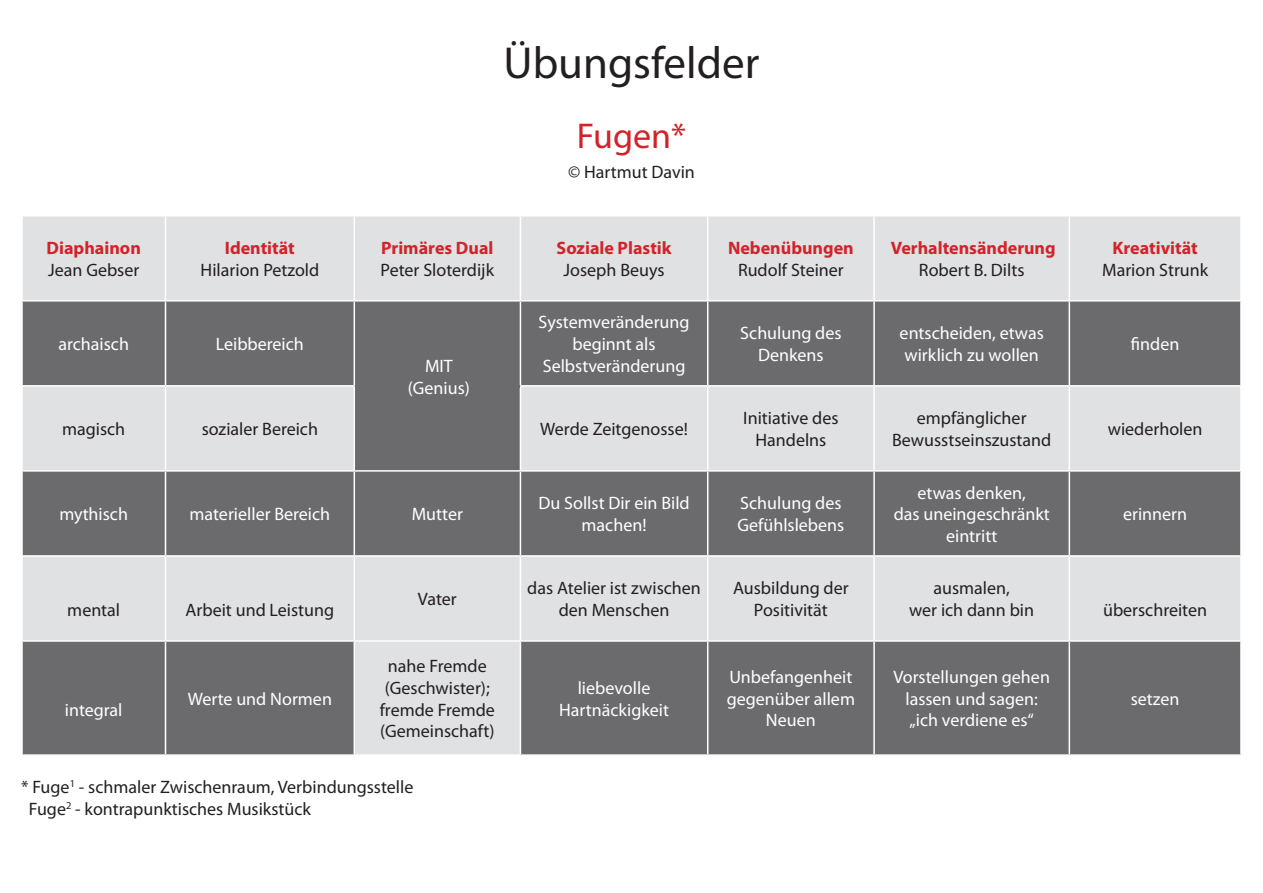
<style>
.page{position:relative;width:1263px;height:893px;background:#fff}
.page>*{position:absolute;margin:0;border:0;box-sizing:border-box;transform-origin:0 0}
.t1{font:45px "Myriad Pro";color:#231f20}
.t2{font:36px "Myriad Pro";color:#d1232a}
.t3{font:18px/21.6px "Myriad Pro";color:#231f20;text-align:center}
.t4{font:18px/21.6px "Myriad Pro";color:#fff;text-align:center}
.t5{font:700 18px "Myriad Pro";color:#d1232a}
</style>
<div class="page">
<div style="left:23px;top:216px;width:1217px;height:84px;background:#e0e1e3"></div>
<svg style="left:23px;top:302px;width:1217px;height:452px;background:#97989a"></svg>
<hr style="left:165px;top:216px;width:1px;height:84px;background:#fff">
<hr style="left:354px;top:216px;width:1px;height:84px;background:#fff">
<hr style="left:520px;top:216px;width:1px;height:84px;background:#fff">
<hr style="left:707px;top:216px;width:1px;height:84px;background:#fff">
<hr style="left:873px;top:216px;width:2px;height:84px;background:#fff">
<hr style="left:1068px;top:216px;width:2px;height:84px;background:#fff">
<hr style="left:165px;top:302px;width:1px;height:83px;background:#fff">
<hr style="left:354px;top:302px;width:1px;height:83px;background:#fff">
<hr style="left:520px;top:302px;width:1px;height:83px;background:#fff">
<hr style="left:707px;top:302px;width:1px;height:83px;background:#fff">
<hr style="left:873px;top:302px;width:2px;height:83px;background:#fff">
<hr style="left:1068px;top:302px;width:2px;height:83px;background:#fff">
<hr style="left:21px;top:385px;width:144px;height:2px;background:#fff">
<hr style="left:165px;top:385px;width:189px;height:2px;background:#fff">
<hr style="left:165px;top:387px;width:1px;height:83px;background:#fff">
<hr style="left:354px;top:385px;width:166px;height:2px;background:#fff">
<hr style="left:354px;top:387px;width:1px;height:83px;background:#fff">
<hr style="left:520px;top:385px;width:188px;height:2px;background:#fff">
<hr style="left:520px;top:387px;width:1px;height:83px;background:#fff">
<hr style="left:708px;top:385px;width:166px;height:2px;background:#fff">
<hr style="left:707px;top:387px;width:1px;height:83px;background:#fff">
<hr style="left:874px;top:385px;width:195px;height:2px;background:#fff">
<hr style="left:873px;top:387px;width:2px;height:83px;background:#fff">
<hr style="left:1069px;top:385px;width:173px;height:2px;background:#fff">
<hr style="left:1068px;top:387px;width:2px;height:83px;background:#fff">
<hr style="left:21px;top:470px;width:144px;height:2px;background:#fff">
<hr style="left:165px;top:470px;width:189px;height:2px;background:#fff">
<hr style="left:165px;top:472px;width:1px;height:83px;background:#fff">
<hr style="left:354px;top:470px;width:166px;height:2px;background:#fff">
<hr style="left:354px;top:472px;width:1px;height:83px;background:#fff">
<hr style="left:520px;top:470px;width:188px;height:2px;background:#fff">
<hr style="left:520px;top:472px;width:1px;height:83px;background:#fff">
<hr style="left:708px;top:470px;width:166px;height:2px;background:#fff">
<hr style="left:707px;top:472px;width:1px;height:83px;background:#fff">
<hr style="left:874px;top:470px;width:195px;height:2px;background:#fff">
<hr style="left:873px;top:472px;width:2px;height:83px;background:#fff">
<hr style="left:1069px;top:470px;width:173px;height:2px;background:#fff">
<hr style="left:1068px;top:472px;width:2px;height:83px;background:#fff">
<hr style="left:21px;top:555px;width:144px;height:2px;background:#fff">
<hr style="left:165px;top:555px;width:189px;height:2px;background:#fff">
<hr style="left:165px;top:557px;width:1px;height:83px;background:#fff">
<hr style="left:354px;top:555px;width:166px;height:2px;background:#fff">
<hr style="left:354px;top:557px;width:1px;height:83px;background:#fff">
<hr style="left:520px;top:555px;width:188px;height:2px;background:#fff">
<hr style="left:520px;top:557px;width:1px;height:83px;background:#fff">
<hr style="left:708px;top:555px;width:166px;height:2px;background:#fff">
<hr style="left:707px;top:557px;width:1px;height:83px;background:#fff">
<hr style="left:874px;top:555px;width:195px;height:2px;background:#fff">
<hr style="left:873px;top:557px;width:2px;height:83px;background:#fff">
<hr style="left:1069px;top:555px;width:173px;height:2px;background:#fff">
<hr style="left:1068px;top:557px;width:2px;height:83px;background:#fff">
<hr style="left:21px;top:640px;width:144px;height:2px;background:#fff">
<hr style="left:165px;top:640px;width:189px;height:2px;background:#fff">
<hr style="left:165px;top:642px;width:1px;height:112px;background:#fff">
<hr style="left:354px;top:640px;width:166px;height:2px;background:#fff">
<hr style="left:354px;top:642px;width:1px;height:112px;background:#fff">
<hr style="left:520px;top:640px;width:188px;height:2px;background:#fff">
<hr style="left:520px;top:642px;width:1px;height:112px;background:#fff">
<hr style="left:708px;top:640px;width:166px;height:2px;background:#fff">
<hr style="left:707px;top:642px;width:1px;height:112px;background:#fff">
<hr style="left:874px;top:640px;width:195px;height:2px;background:#fff">
<hr style="left:873px;top:642px;width:2px;height:112px;background:#fff">
<hr style="left:1069px;top:640px;width:173px;height:2px;background:#fff">
<hr style="left:1068px;top:642px;width:2px;height:112px;background:#fff">
<hr style="left:355px;top:385px;width:165px;height:2px;background:#6b6b6e">
<p class="t5" style="left:47px;top:236px;width:96px">Diaphainon</p>
<p class="t3" style="left:48px;top:259px;width:93px">Jean Gebser</p>
<p class="t5" style="left:225px;top:236px;width:71px">Identität</p>
<p class="t3" style="left:200px;top:259px;width:120px">Hilarion Petzold</p>
<p class="t4" style="left:58px;top:333px;width:72px">archaisch</p>
<p class="t4" style="left:216px;top:333px;width:89px">Leibbereich</p>
<h1 class="t1" style="left:504px;top:36px;width:257px">Übungsfelder</h1>
<h2 class="t2" style="left:577px;top:114px;width:111px">Fugen*</h2>
<p class="t3" style="left:568px;top:161px;width:128px">© Hartmut Davin</p>
<p class="t5" style="left:381px;top:236px;width:114px">Primäres Dual</p>
<p class="t3" style="left:381px;top:259px;width:115px">Peter Sloterdijk</p>
<p class="t4" style="left:408px;top:355px;width:63px">MIT (Genius)</p>
<p class="t5" style="left:557px;top:236px;width:117px">Soziale Plastik</p>
<p class="t3" style="left:564px;top:259px;width:102px">Joseph Beuys</p>
<p class="t5" style="left:728px;top:236px;width:127px">Nebenübungen</p>
<p class="t3" style="left:738px;top:259px;width:107px">Rudolf Steiner</p>
<p class="t5" style="left:891px;top:236px;width:167px">Verhaltensänderung</p>
<p class="t3" style="left:919px;top:259px;width:107px">Robert B. Dilts</p>
<p class="t5" style="left:1112px;top:236px;width:87px">Kreativität</p>
<p class="t3" style="left:1102px;top:259px;width:108px">Marion Strunk</p>
<p class="t4" style="left:539px;top:311px;width:152px">Systemveränderung beginnt als<br>Selbstveränderung</p>
<p class="t4" style="left:740px;top:322px;width:103px">Schulung des<br>Denkens</p>
<p class="t4" style="left:900px;top:322px;width:146px;text-align:left">entscheiden, etwas wirklich zu wollen</p>
<p class="t4" style="left:1131px;top:333px;width:50px">finden</p>
<p class="t3" style="left:62px;top:418px;width:65px">magisch</p>
<p class="t3" style="left:202px;top:418px;width:118px">sozialer Bereich</p>
<p class="t3" style="left:540px;top:418px;width:149px">Werde Zeitgenosse!</p>
<p class="t3" style="left:743px;top:407px;width:97px">Initiative des<br>Handelns</p>
<p class="t3" style="left:892px;top:407px;width:161px">empfänglicher<br>Bewusstseinszustand</p>
<p class="t3" style="left:1108px;top:418px;width:96px">wiederholen</p>
<p class="t4" style="left:59px;top:503px;width:70px">mythisch</p>
<p class="t4" style="left:189px;top:503px;width:142px">materieller Bereich</p>
<p class="t4" style="left:412px;top:503px;width:53px">Mutter</p>
<p class="t4" style="left:538px;top:492px;width:153px">Du Sollst Dir ein Bild machen!</p>
<p class="t4" style="left:737px;top:492px;width:108px;text-align:left">Schulung des<br>Gefühlslebens</p>
<p class="t4" style="left:894px;top:481px;width:158px">etwas denken,<br>das uneingeschränkt eintritt</p>
<p class="t3" style="left:67px;top:599px;width:54px">mental</p>
<p class="t3" style="left:186px;top:599px;width:150px">Arbeit und Leistung</p>
<p class="t4" style="left:65px;top:698px;width:59px">integral</p>
<p class="t4" style="left:188px;top:688px;width:146px">Werte und Normen</p>
<p class="t3" style="left:418px;top:588px;width:40px">Vater</p>
<p class="t3" style="left:527px;top:577px;width:175px">das Atelier ist zwischen den Menschen</p>
<p class="t3" style="left:733px;top:577px;width:117px">Ausbildung der<br>Positivität</p>
<p class="t3" style="left:909px;top:577px;width:126px">ausmalen,<br>wer ich dann bin</p>
<p class="t3" style="left:380px;top:655px;width:117px">nahe Fremde (Geschwister); fremde Fremde (Gemeinschaft)</p>
<p class="t4" style="left:559px;top:677px;width:112px">liebevolle<br>Hartnäckigkeit</p>
<p class="t4" style="left:727px;top:666px;width:130px">Unbefangenheit gegenüber allem<br>Neuen</p>
<p class="t4" style="left:893px;top:666px;width:158px">Vorstellungen gehen lassen und sagen: „ich verdiene es“</p>
<p class="t3" style="left:29px;top:776px;width:386px;text-align:left;text-indent:-8px">* Fuge<sup>1</sup> - schmaler Zwischenraum, Verbindungsstelle<br>Fuge<sup>2</sup> - kontrapunktisches Musikstück</p>
<p class="t4" style="left:1123px;top:503px;width:66px">erinnern</p>
<p class="t3" style="left:1103px;top:599px;width:106px">überschreiten</p>
<p class="t4" style="left:1131px;top:688px;width:50px">setzen</p>
</div>
